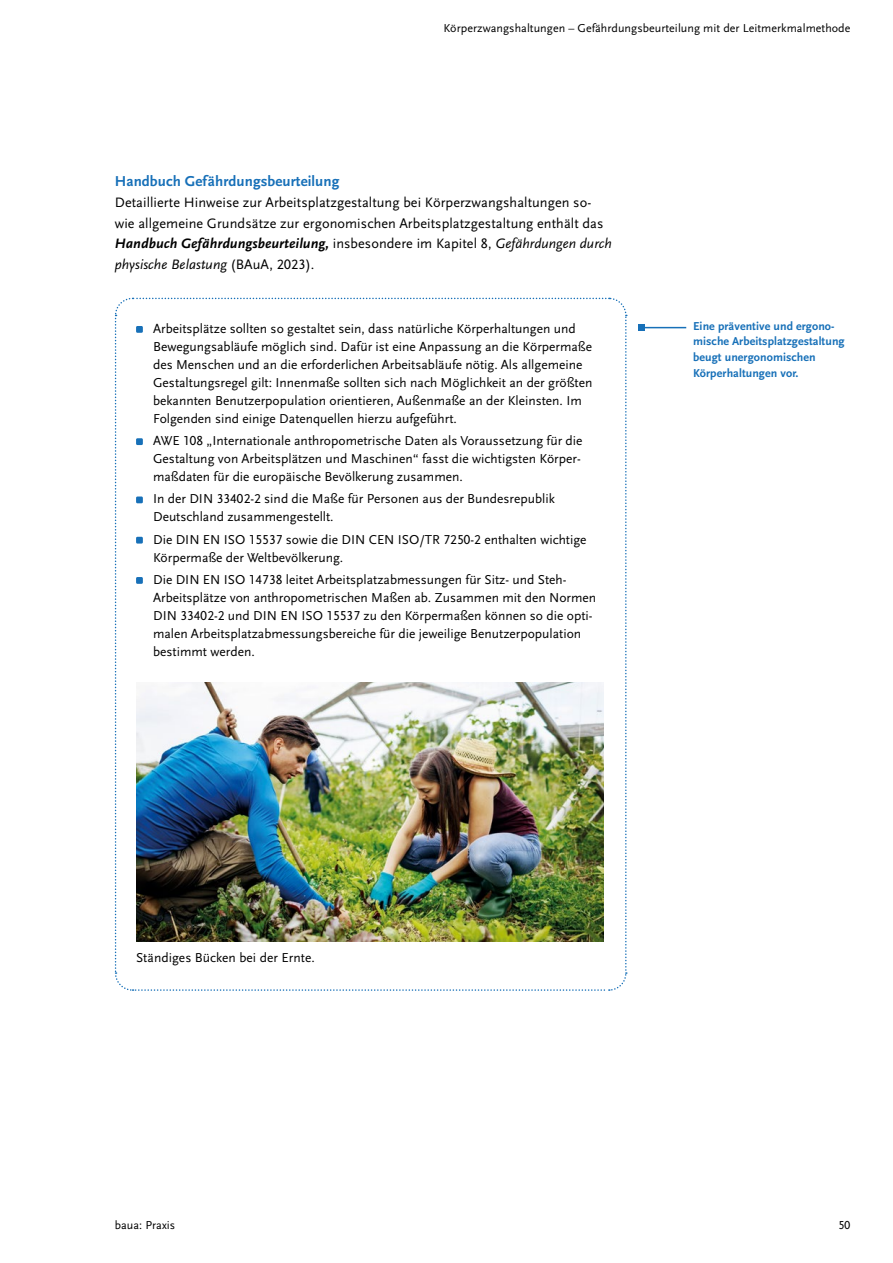
<style>
.page{position:relative;width:893px;height:1263px;background:#fff}
.page>*{position:absolute;margin:0;border:0;box-sizing:border-box;transform-origin:0 0}
.t1{font:700 15px "Scala Sans Pro";letter-spacing:.005em;color:#1770b8}
.t2{font:14.25px/20.7px "Scala Sans Pro";letter-spacing:.005em;color:#000}
.t3{font:13.5px/18px "Scala Sans Pro";color:#000}
.t4{font:700 12px/15.8px "Scala Sans Pro";letter-spacing:.005em;color:#1770b8}
.t5{font:12px "Scala Sans Pro";letter-spacing:.005em;color:#000}
.s1{font-weight:700;font-style:italic}
.s2{font-style:italic}
</style>
<div class="page">
<svg style="left:114px;top:297px;width:513px;height:694px"></svg>
<div style="left:136px;top:326px;width:7px;height:7px;background:#1770b8"></div>
<div style="left:136px;top:438px;width:7px;height:7px;background:#1770b8"></div>
<div style="left:136px;top:496px;width:7px;height:7px;background:#1770b8"></div>
<div style="left:136px;top:537px;width:7px;height:7px;background:#1770b8"></div>
<div style="left:136px;top:577px;width:7px;height:7px;background:#1770b8"></div>
<hr style="left:642px;top:327px;width:44px;height:1px;background:#1770b8">
<svg style="left:639px;top:325px;width:6px;height:6px"></svg>
<img style="left:136px;top:682px;width:468px;height:260px">
<p class="t5" style="left:443px;top:22px;width:409px">Körperzwangshaltungen – Gefährdungsbeurteilung mit der Leitmerkmalmethode</p>
<h3 class="t1" style="left:115px;top:173px;width:226px">Handbuch Gefährdungsbeurteilung</h3>
<p class="t2" style="left:115px;top:192px;width:499px">Detaillierte Hinweise zur Arbeitsplatzgestaltung bei Körperzwangshaltungen so&shy;wie allgemeine Grundsätze zur ergonomischen Arbeitsplatzgestaltung enthält das <span class="s1">Handbuch Gefährdungsbeurteilung,</span> insbesondere im Kapitel 8, <span class="s2">Gefährdungen durch physische Belastung</span> (BAuA, 2023).</p>
<p class="t3" style="left:153px;top:319px;width:441px">Arbeitsplätze sollten so gestaltet sein, dass natürliche Körperhaltungen und Bewegungsabläufe möglich sind. Dafür ist eine Anpassung an die Körpermaße des Menschen und an die erforderlichen Arbeitsabläufe nötig. Als allgemeine Gestaltungsregel gilt: Innenmaße sollten sich nach Möglichkeit an der größten bekannten Benutzerpopulation orientieren, Außenmaße an der Kleinsten. Im Folgenden sind einige Datenquellen hierzu aufgeführt.</p>
<p class="t3" style="left:153px;top:432px;width:431px">AWE 108 „Internationale anthropometrische Daten als Voraussetzung für die<br>Gestaltung von Arbeitsplätzen und Maschinen“ fasst die wichtigsten Körper&shy;maßdaten für die europäische Bevölkerung zusammen.</p>
<p class="t3" style="left:153px;top:490px;width:403px">In der DIN 33402-2 sind die Maße für Personen aus der Bundesrepublik<br>Deutschland zusammengestellt.</p>
<p class="t3" style="left:153px;top:530px;width:435px">Die DIN EN ISO 15537 sowie die DIN CEN ISO/TR 7250-2 enthalten wichtige<br>Körpermaße der Weltbevölkerung.</p>
<p class="t3" style="left:153px;top:570px;width:445px">Die DIN EN ISO 14738 leitet Arbeitsplatzabmessungen für Sitz- und Steh-Arbeitsplätze von anthropometrischen Maßen ab. Zusammen mit den Normen DIN 33402-2 und DIN EN ISO 15537 zu den Körpermaßen können so die opti&shy;malen Arbeitsplatzabmessungsbereiche für die jeweilige Benutzerpopulation bestimmt werden.</p>
<p class="t4" style="left:693px;top:318px;width:153px">Eine präventive und ergono&shy;mische Arbeitsplatzgestaltung beugt unergonomischen<br>Körperhaltungen vor.</p>
<p class="t3" style="left:136px;top:949px;width:180px">Ständiges Bücken bei der Ernte.</p>
<p class="t5" style="left:115px;top:1218px;width:62px">baua: Praxis</p>
<p class="t5" style="left:838px;top:1218px;width:14px">50</p>
</div>
